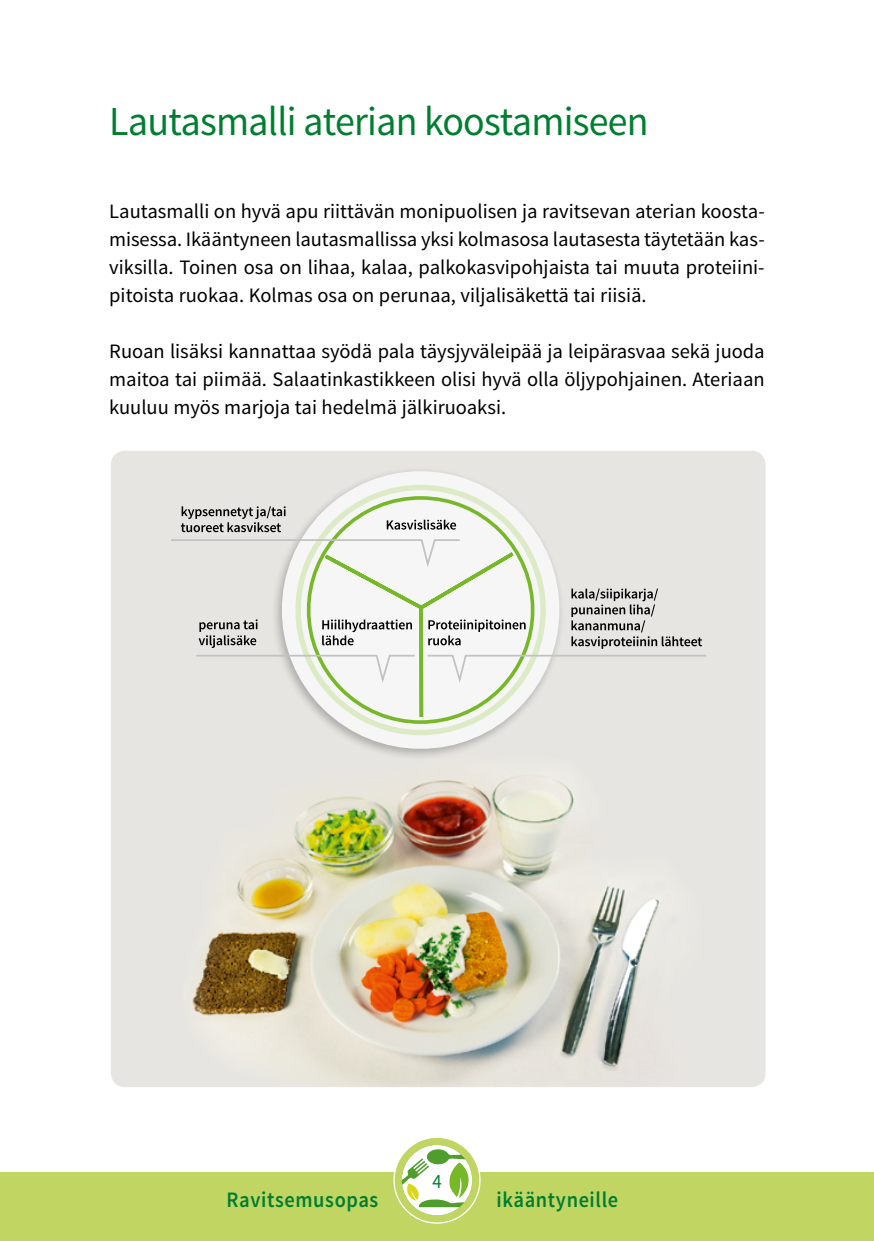
<style>
.page{position:relative;width:874px;height:1241px;background:#fff}
.page>*{position:absolute;margin:0;border:0;box-sizing:border-box;transform-origin:0 0}
.Otsikko1{font:41.12px "Source Sans Pro";letter-spacing:-.02em;color:#007e30}
.t1{font:600 22.05px "Source Sans Pro";letter-spacing:.03em;color:#007e30;scale:.92 1}
.Leipis{font:20.47px/28px "Source Sans Pro";color:#000;text-align:justify}
.t2{font:20.3px "Source Sans Pro";color:#007e30;scale:.92 1}
</style>
<div class="page">
<div style="left:0;top:1172px;width:873px;height:68px;background:#c1d563"></div>
<div style="left:394px;top:1137px;width:85px;height:85px;background:#c1d563;border-radius:50%"></div>
<svg style="left:401px;top:1144px;width:71px;height:71px"></svg>
<img style="left:111px;top:451px;width:654px;height:635px">
<svg style="left:268px;top:457px;width:304px;height:305px;background:#e6e4e1"></svg>
<svg style="left:283px;top:484px;width:274px;height:251px;fill:#e7e5e1"></svg>
<svg style="left:295px;top:496px;width:250px;height:227px;fill:#f6f6f6"></svg>
<svg style="left:386px;top:519px;width:70px;height:10px"></svg>
<svg style="left:181px;top:506px;width:104px;height:26px;background:#aaa8a5"></svg>
<svg style="left:169px;top:538px;width:538px;height:182px"></svg>
<h1 class="Otsikko1" style="left:109px;top:95px;width:540px">Lautasmalli aterian koostamiseen</h1>
<p class="Leipis" style="left:109px;top:197px;width:656px">Lautasmalli on hyvä apu riittävän monipuolisen ja ravitsevan aterian koosta&shy;misessa. Ikääntyneen lautasmallissa yksi kolmasosa lautasesta täytetään kas&shy;viksilla. Toinen osa on lihaa, kalaa, palkokasvipohjaista tai muuta proteiini&shy;pitoista ruokaa. Kolmas osa on perunaa, viljalisäkettä tai riisiä.</p>
<p class="Leipis" style="left:109px;top:337px;width:656px">Ruoan lisäksi kannattaa syödä pala täysjyväleipää ja leipärasvaa sekä juoda maitoa tai piimää. Salaatinkastikkeen olisi hyvä olla öljypohjainen. Ateriaan kuuluu myös marjoja tai hedelmä jälkiruoaksi.</p>
<p class="t2" style="left:432px;top:1168px;width:12px">4</p>
<p class="t1" style="left:226px;top:1185px;width:166px">Ravitsemusopas</p>
<p class="t1" style="left:496px;top:1185px;width:134px">ikääntyneille</p>
</div>
